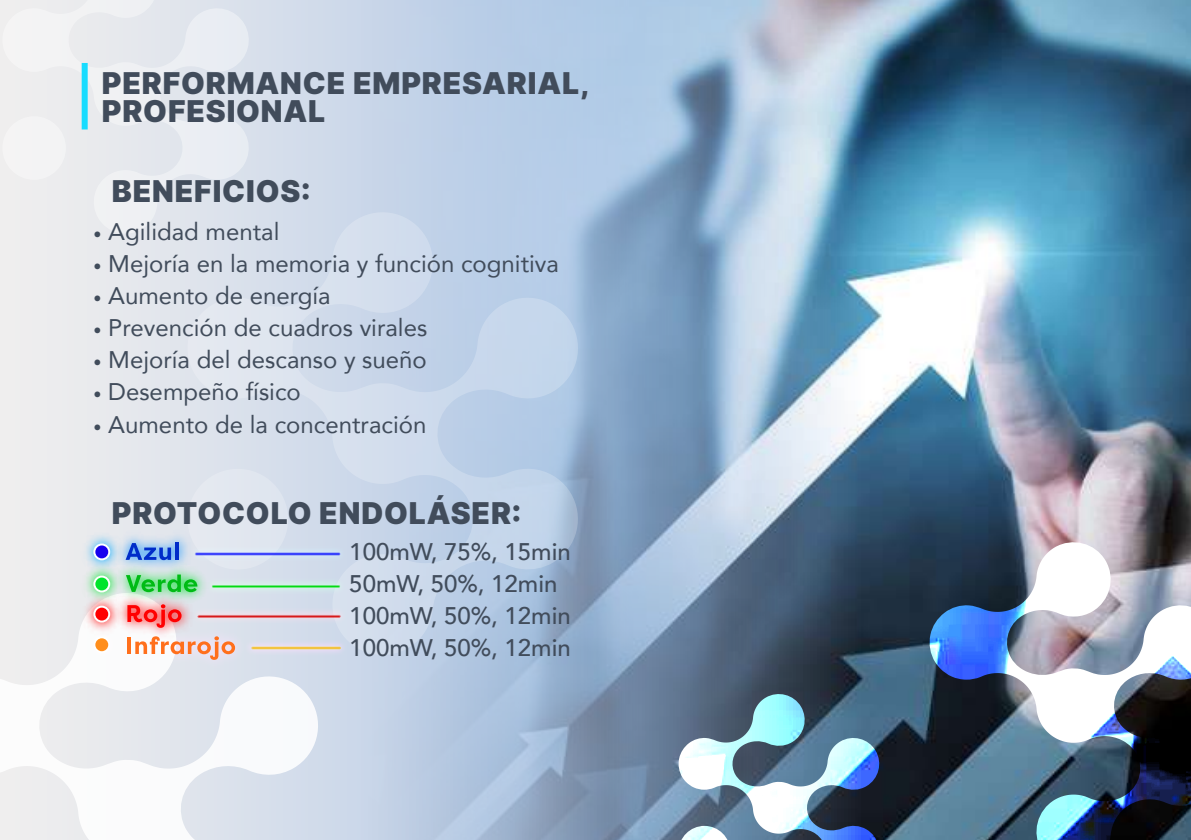
<style>
.page{position:relative;width:1191px;height:840px;background:#fff}
.page>*{position:absolute;margin:0;border:0;box-sizing:border-box;transform-origin:0 0}
.t1{font:900 30px/28px "Inter";letter-spacing:.03em;color:#414c5b}
.t2{font:24px "Avenir";color:#414c5b}
.t3{font:500 24px/32px "Avenir";color:#414c5b}
.s1{font-size:16px}
</style>
<div class="page">
<img style="left:0;top:0;width:1191px;height:839px">
<img style="left:929px;top:542px;width:262px;height:297px">
<svg style="left:2px;top:0;width:247px;height:233px;fill:#eaecee"></svg>
<svg style="left:187px;top:212px;width:391px;height:442px;background:#c6d5e8"></svg>
<svg style="left:0;top:592px;width:318px;height:247px"></svg>
<svg style="left:678px;top:693px;width:201px;height:146px;background:#7592a8"></svg>
<img style="left:179px;top:574px;width:233px;height:147px">
<img style="left:124px;top:480px;width:287px;height:147px">
<img style="left:110px;top:526px;width:84px;height:32px">
<svg style="left:126px;top:542px;width:45px;height:16px"></svg>
<hr style="left:175px;top:542px;width:3px;height:17px;background:#002cc9">
<img style="left:126px;top:558px;width:87px;height:49px">
<svg style="left:126px;top:574px;width:71px;height:14px"></svg>
<img style="left:126px;top:588px;width:71px;height:32px">
<svg style="left:127px;top:604px;width:54px;height:16px"></svg>
<img style="left:112px;top:620px;width:139px;height:55px">
<hr style="left:127px;top:636px;width:4px;height:17px;background:#ff6f1c">
<svg style="left:135px;top:636px;width:100px;height:23px"></svg>
<img style="left:78px;top:527px;width:48px;height:32px">
<svg style="left:93px;top:543px;width:17px;height:16px"></svg>
<img style="left:78px;top:559px;width:48px;height:31px">
<svg style="left:93px;top:575px;width:17px;height:15px"></svg>
<img style="left:78px;top:590px;width:48px;height:30px">
<svg style="left:93px;top:605px;width:17px;height:15px"></svg>
<img style="left:78px;top:620px;width:48px;height:48px">
<svg style="left:93px;top:636px;width:17px;height:16px"></svg>
<div style="left:82px;top:63px;width:6px;height:66px;background:#18dcff"></div>
<p class="t1" style="left:102px;top:68px;width:489px">PERFORMANCE EMPRESARIAL,<br>PROFESIONAL</p>
<p class="t1" style="left:112px;top:175px;width:200px">BENEFICIOS:</p>
<p class="t2" style="left:94px;top:212px;width:187px"><span class="s1">•</span> Agilidad mental</p>
<p class="t2" style="left:94px;top:244px;width:467px"><span class="s1">•</span> Mejoría en la memoria y función cognitiva</p>
<p class="t2" style="left:94px;top:276px;width:239px"><span class="s1">•</span> Aumento de energía</p>
<p class="t2" style="left:94px;top:308px;width:335px"><span class="s1">•</span> Prevención de cuadros virales</p>
<p class="t2" style="left:94px;top:340px;width:335px"><span class="s1">•</span> Mejoría del descanso y sueño</p>
<p class="t2" style="left:94px;top:372px;width:209px"><span class="s1">•</span> Desempeño físico</p>
<p class="t2" style="left:94px;top:404px;width:334px"><span class="s1">•</span> Aumento de la concentración</p>
<p class="t1" style="left:112px;top:498px;width:411px">PROTOCOLO ENDOLÁSER:</p>
<p class="t3" style="left:349px;top:534px;width:223px">100mW, 75%, 15min<br>50mW, 50%, 12min<br>100mW, 50%, 12min<br>100mW, 50%, 12min</p>
</div>
